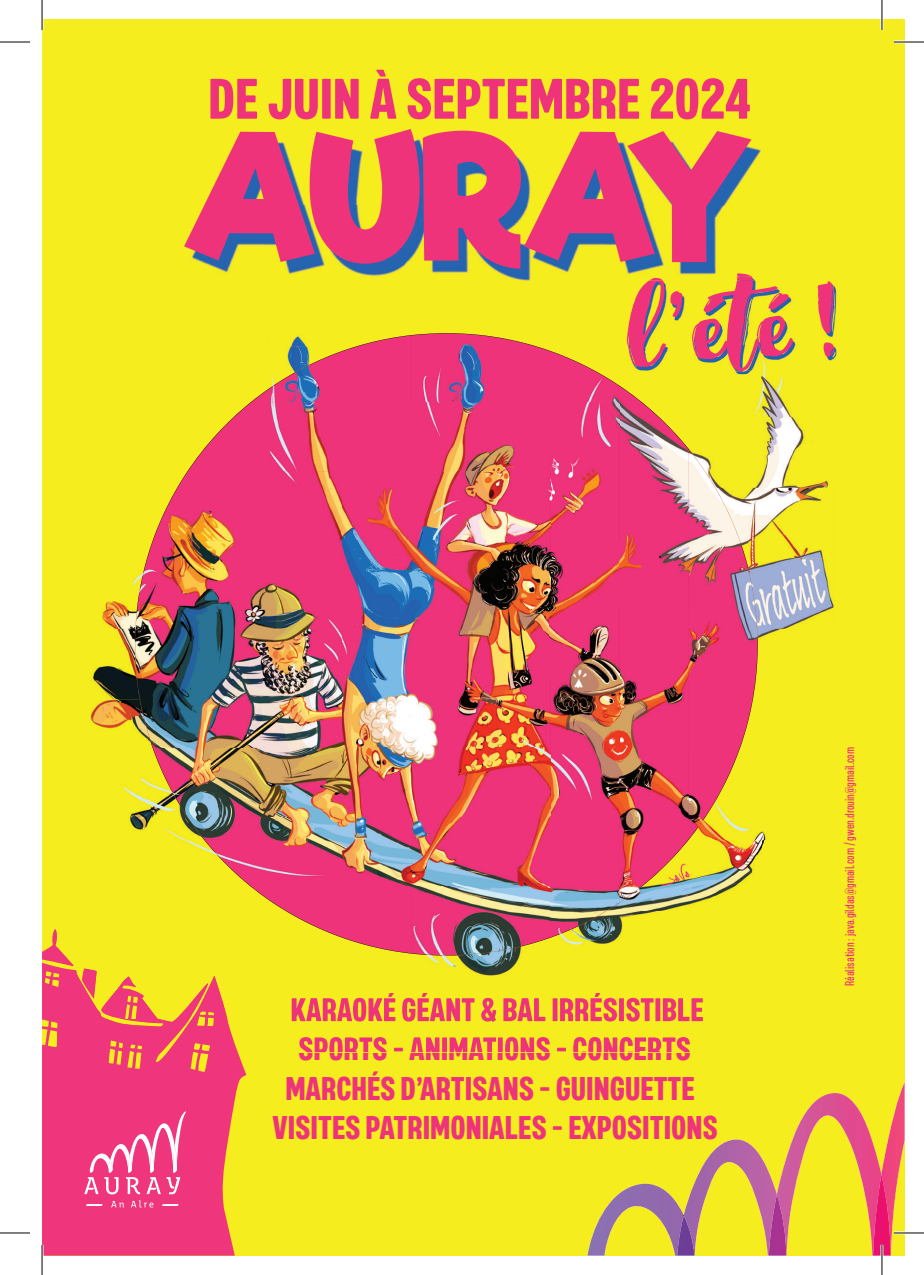
<style>
.page{position:relative;width:924px;height:1275px;background:#fff}
.page>*{position:absolute;margin:0;border:0;box-sizing:border-box;transform-origin:0 0}
.t1{font:700 171.4px "Riffic Free";letter-spacing:-.025em;color:#ef337a}
.t2{font:74.2px "Jeremy Brush";color:#ef337a}
.t3{font:700 condensed 56.8px "Mello";color:#ef337a}
.t4{font:700 condensed 32.6px/39.2px "Mello";color:#ef337a;text-align:center}
.t5{font:500 condensed 12.6px "Mello";color:#ef337a}
</style>
<div class="page">
<div style="left:42px;top:19px;width:862px;height:1236px;background:#f5ed1e"></div>
<svg style="left:586px;top:1052px;width:294px;height:203px"></svg>
<svg style="left:587px;top:1183px;width:62px;height:72px"></svg>
<svg style="left:683px;top:1139px;width:63px;height:116px"></svg>
<img style="left:677px;top:1215px;width:17px;height:40px">
<svg style="left:822px;top:1093px;width:15px;height:3px"></svg>
<svg style="left:776px;top:1158px;width:83px;height:55px"></svg>
<img style="left:768px;top:1194px;width:18px;height:61px">
<img style="left:872px;top:1174px;width:8px;height:81px">
<svg style="left:42px;top:929px;width:204px;height:326px;background:#ef4b6f"></svg>
<svg style="left:111px;top:1201px;width:13px;height:6px"></svg>
<svg style="left:131px;top:1200px;width:22px;height:7px"></svg>
<svg style="left:86px;top:1204px;width:17px;height:2px"></svg>
<svg style="left:161px;top:1204px;width:18px;height:2px"></svg>
<svg style="left:84px;top:1110px;width:102px;height:84px;background:#f15992"></svg>
<img style="left:835px;top:287px;width:2px;height:32px">
<img style="left:739px;top:348px;width:98px;height:69px">
<img style="left:688px;top:417px;width:141px;height:71px">
<img style="left:755px;top:488px;width:68px;height:70px">
<img style="left:102px;top:581px;width:33px;height:48px">
<img style="left:755px;top:558px;width:78px;height:71px">
<img style="left:93px;top:629px;width:44px;height:70px">
<img style="left:757px;top:629px;width:24px;height:36px">
<img style="left:90px;top:699px;width:47px;height:30px">
<img style="left:123px;top:787px;width:14px;height:42px">
<img style="left:705px;top:817px;width:61px;height:23px">
<img style="left:56px;top:840px;width:190px;height:212px">
<img style="left:642px;top:840px;width:120px;height:71px">
<img style="left:427px;top:955px;width:123px;height:97px">
<img style="left:56px;top:930px;width:121px;height:122px">
<img style="left:177px;top:976px;width:60px;height:76px">
<img style="left:291px;top:997px;width:412px;height:25px">
<img style="left:388px;top:993px;width:251px;height:29px">
<img style="left:299px;top:1037px;width:103px;height:15px">
<img style="left:411px;top:1037px;width:138px;height:15px">
<img style="left:557px;top:1047px;width:9px;height:5px">
<svg style="left:557px;top:1047px;width:8px;height:4px"></svg>
<img style="left:573px;top:1037px;width:116px;height:15px">
<img style="left:412px;top:386px;width:206px;height:16px">
<img style="left:618px;top:386px;width:70px;height:517px">
<img style="left:251px;top:402px;width:298px;height:69px">
<img style="left:549px;top:402px;width:70px;height:484px">
<img style="left:688px;top:449px;width:67px;height:160px">
<img style="left:188px;top:471px;width:362px;height:69px">
<img style="left:188px;top:540px;width:362px;height:69px">
<img style="left:188px;top:609px;width:362px;height:70px">
<img style="left:688px;top:609px;width:16px;height:208px">
<img style="left:204px;top:679px;width:346px;height:69px">
<img style="left:204px;top:748px;width:346px;height:69px">
<img style="left:187px;top:817px;width:363px;height:69px">
<div style="left:273px;top:886px;width:138px;height:16px;background:#ef337a"></div>
<img style="left:411px;top:886px;width:110px;height:69px">
<img style="left:411px;top:333px;width:208px;height:53px">
<img style="left:187px;top:402px;width:64px;height:69px">
<img style="left:135px;top:471px;width:53px;height:208px">
<img style="left:704px;top:609px;width:53px;height:208px">
<img style="left:137px;top:679px;width:67px;height:161px">
<img style="left:204px;top:839px;width:69px;height:64px">
<img style="left:251px;top:335px;width:160px;height:67px">
<img style="left:619px;top:386px;width:69px;height:63px">
<img style="left:641px;top:817px;width:63px;height:69px">
<img style="left:273px;top:902px;width:208px;height:53px">
<img style="left:480px;top:886px;width:161px;height:67px">
<svg style="left:835px;top:354px;width:1px;height:13px"></svg>
<img style="left:628px;top:281px;width:139px;height:93px">
<img style="left:766px;top:281px;width:69px;height:89px">
<img style="left:192px;top:139px;width:568px;height:142px">
<img style="left:623px;top:272px;width:137px;height:9px">
<img style="left:736px;top:273px;width:14px;height:3px">
<img style="left:628px;top:276px;width:132px;height:5px">
<img style="left:648px;top:276px;width:104px;height:5px">
<svg style="left:880px;top:1084px;width:24px;height:171px"></svg>
<hr style="left:893px;top:41px;width:30px;height:2px;background:#fff">
<hr style="left:893px;top:1231px;width:30px;height:3px;background:#fff">
<hr style="left:880px;top:0;width:2px;height:30px;background:#fff">
<hr style="left:880px;top:1245px;width:2px;height:30px;background:#fff">
<hr style="left:0;top:42px;width:30px;height:1px;background:#000">
<hr style="left:893px;top:42px;width:30px;height:1px;background:#000">
<hr style="left:0;top:1232px;width:30px;height:1px;background:#000">
<hr style="left:893px;top:1232px;width:30px;height:1px;background:#000">
<hr style="left:42px;top:0;width:1px;height:30px;background:#000">
<hr style="left:42px;top:1245px;width:1px;height:30px;background:#000">
<hr style="left:881px;top:0;width:1px;height:30px;background:#000">
<hr style="left:881px;top:1245px;width:1px;height:30px;background:#000">
<h3 class="t3" style="left:208px;top:69px;width:544px">DE JUIN À SEPTEMBRE 2024</h3>
<h1 class="t1" style="left:182px;top:95px;width:571px">AURAY</h1>
<h2 class="t2" style="left:624px;top:292px;width:217px;rotate:-3deg">l’été !</h2>
<p class="t4" style="left:272px;top:1029px;width:446px">SPORTS - ANIMATIONS - CONCERTS<br>MARCHÉS D’ARTISANS - GUINGUETTE<br>VISITES PATRIMONIALES - EXPOSITIONS</p>
<p class="t5" style="left:843px;top:985px;width:240px;rotate:-90deg">Réalisation : java.gildas@gmail.com / gwen.drouin@gmail.com</p>
</div>
